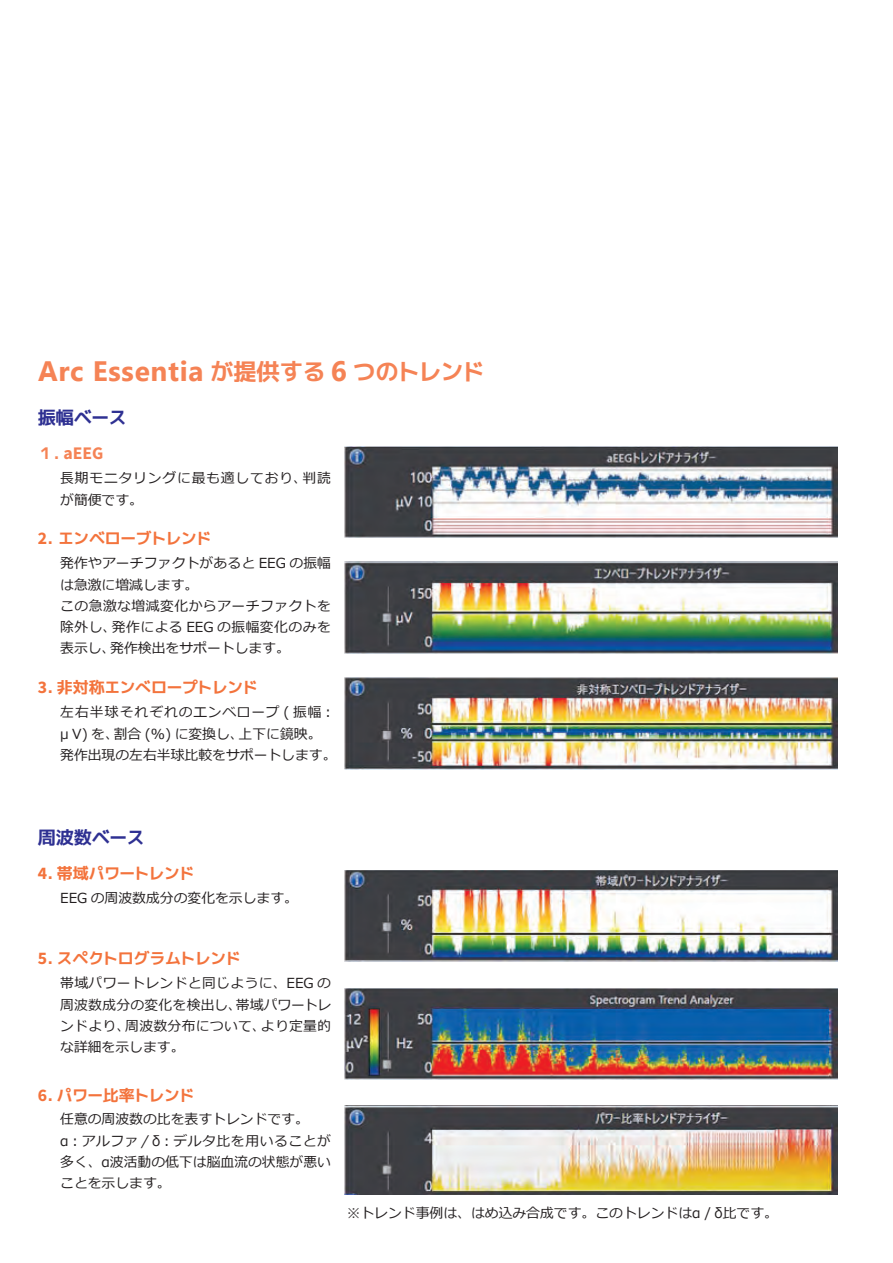
<style>
.page{position:relative;width:893px;height:1263px;background:#fff}
.page>*{position:absolute;margin:0;border:0;box-sizing:border-box;transform-origin:0 0}
.t1{font:700 28.05px "Gadugi";letter-spacing:.025em;color:#f58355}
.t2{font:700 18px "Kazesawa";color:#2e3092}
.t3{font:700 15.9px "Kazesawa";color:#f3733c}
.t4{font:700 15.9px "Kazesawa";color:#f58355}
.t5{font:13.8px/21.3px "Meiryo";color:#231f20}
.t6{font:13.8px/21.3px "Meiryo";letter-spacing:.055em;color:#231f20}
.s1{font-family:"Kazesawa";font-size:23.4px}
</style>
<div class="page">
<hr style="left:0;top:578px;width:1px;height:108px;background:#000">
<hr style="left:892px;top:578px;width:1px;height:108px;background:#000">
<img style="left:344px;top:446px;width:493px;height:91px">
<img style="left:344px;top:562px;width:493px;height:91px">
<img style="left:344px;top:678px;width:493px;height:91px">
<img style="left:344px;top:870px;width:493px;height:92px">
<img style="left:344px;top:988px;width:493px;height:91px">
<img style="left:344px;top:1106px;width:493px;height:89px">
<h1 class="t1" style="left:38px;top:354px;width:448px">Arc Essentia <span class="s1">が提供する</span> 6 <span class="s1">つのトレンド</span></h1>
<h2 class="t2" style="left:38px;top:404px;width:90px">振幅ベース</h2>
<p class="t4" style="left:38px;top:442px;width:67px">１．aEEG</p>
<p class="t6" style="left:60px;top:468px;width:272px">長期モニタリングに最も適しており、判読が簡便です。</p>
<p class="t3" style="left:38px;top:527px;width:175px">2．エンベローブトレンド</p>
<p class="t5" style="left:60px;top:553px;width:272px">発作やアーチファクトがあると EEG の振幅は急激に増減します。<br>この急激な増減変化からアーチファクトを除外し、発作による EEG の振幅変化のみを表示し、発作検出をサポートします。</p>
<p class="t3" style="left:38px;top:675px;width:221px">3．非対称エンべロープトレンド</p>
<p class="t5" style="left:60px;top:702px;width:278px">左右半球それぞれのエンベロープ ( 振幅 : μ V) を、割合 (%) に変換し、上下に鏡映。発作出現の左右半球比較をサポートします。</p>
<h2 class="t2" style="left:38px;top:824px;width:108px">周波数ベース</h2>
<p class="t3" style="left:38px;top:861px;width:158px">4．帯域パワートレンド</p>
<p class="t5" style="left:60px;top:888px;width:239px">EEG の周波数成分の変化を示します。</p>
<p class="t3" style="left:38px;top:946px;width:204px">5．スペクトログラムトレンド</p>
<p class="t5" style="left:60px;top:973px;width:272px;text-align:justify">帯域パワートレンドと同じように、EEG の周波数成分の変化を検出し、帯域パワートレンドより、周波数分布について、より定量的な詳細を示します。</p>
<p class="t3" style="left:38px;top:1083px;width:158px">6．パワー比率トレンド</p>
<p class="t5" style="left:60px;top:1109px;width:272px">任意の周波数の比を表すトレンドです。<br>α : アルファ / δ : デルタ比を用いることが多く、α波活動の低下は脳血流の状態が悪いことを示します。</p>
<p class="t5" style="left:347px;top:1203px;width:433px">※トレンド事例は、はめ込み合成です。このトレンドはα / δ比です。</p>
</div>
